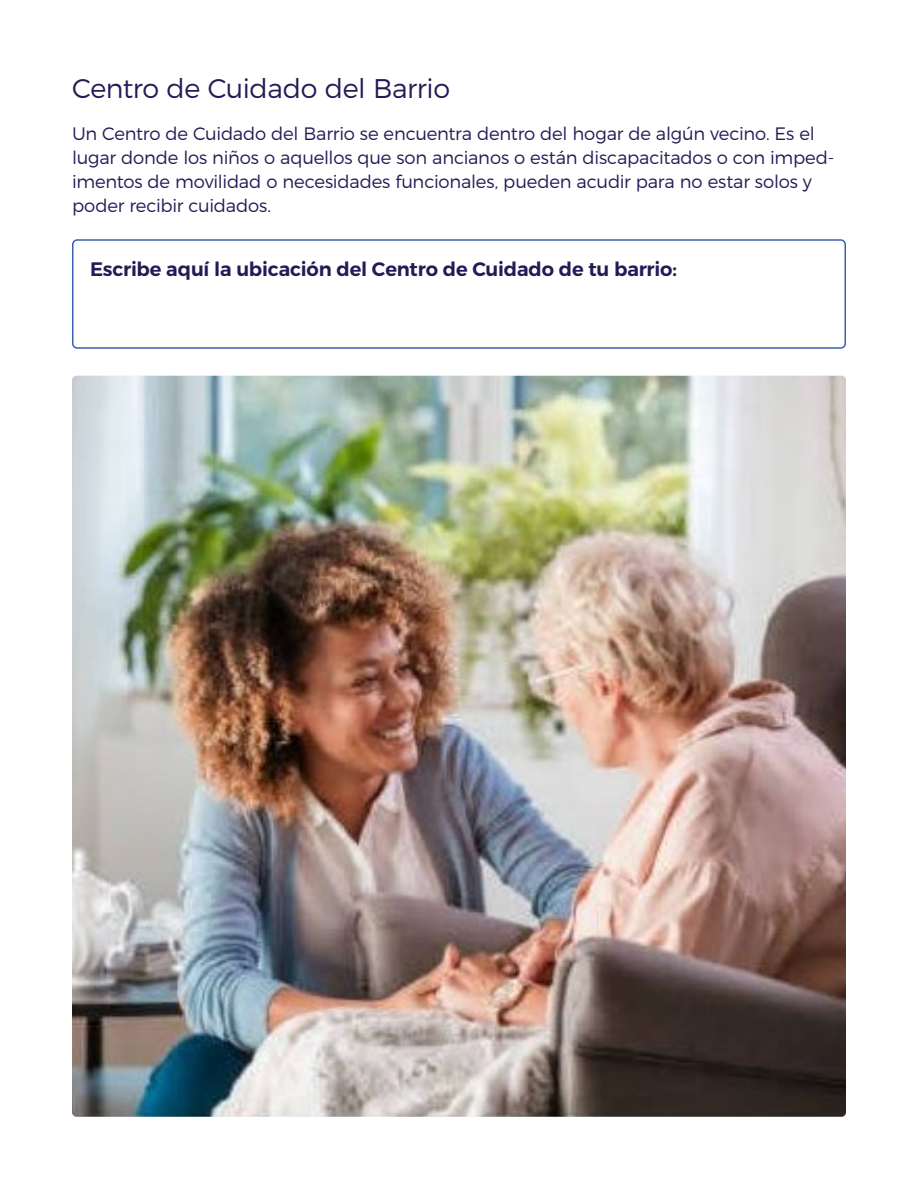
<style>
.page{position:relative;width:918px;height:1188px;background:#fff}
.page>*{position:absolute;margin:0;border:0;box-sizing:border-box;transform-origin:0 0}
.t1{font:300 27px "Montserrat";letter-spacing:-.015em;color:#211c55}
.t2{font:600 19.5px "Montserrat";letter-spacing:-.01em;color:#211c55}
.t3{font:300 18px/24px "Montserrat";letter-spacing:-.01em;color:#211c55}
</style>
<div class="page">
<div style="left:72px;top:239px;width:774px;height:110px;border:2px solid #3d60ac;border-radius:4px"></div>
<img style="left:72px;top:376px;width:774px;height:741px">
<h1 class="t1" style="left:72px;top:72px;width:380px">Centro de Cuidado del Barrio</h1>
<p class="t3" style="left:72px;top:121px;width:764px">Un Centro de Cuidado del Barrio se encuentra dentro del hogar de algún vecino. Es el lugar donde los niños o aquellos que son ancianos o están discapacitados o con imped&shy;imentos de movilidad o necesidades funcionales, pueden acudir para no estar solos y poder recibir cuidados.</p>
<p class="t2" style="left:90px;top:257px;width:588px">Escribe aquí la ubicación del Centro de Cuidado de tu barrio:</p>
</div>
